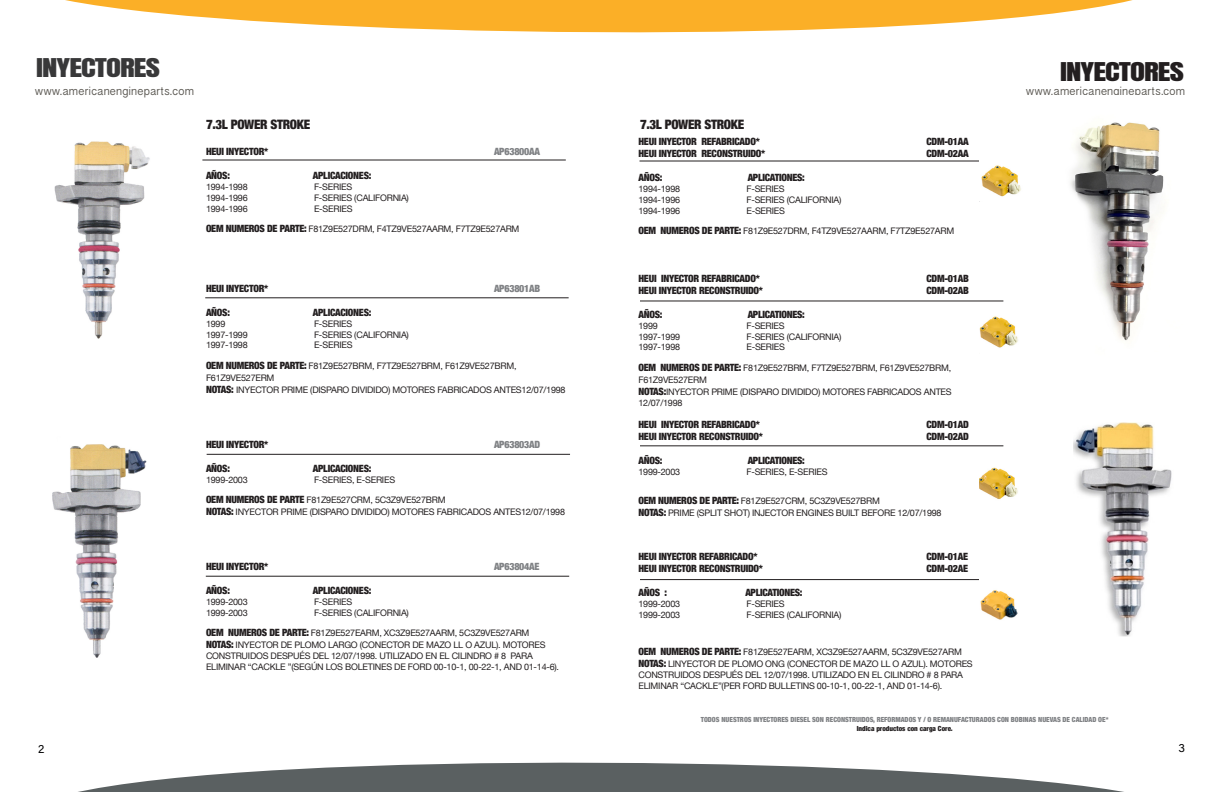
<style>
.page{position:relative;width:1224px;height:792px;background:#fff}
.page>*{position:absolute;margin:0;border:0;box-sizing:border-box;transform-origin:0 0}
.t1{font:22px "Anton";letter-spacing:-.03em;color:#383839;scale:1.4 1}
.t2{font:22px "Anton";letter-spacing:-.03em;color:#231f20;scale:1.4 1}
.t3{font:900 condensed 13px "Helvetica Neue";letter-spacing:-.025em;color:#231f20}
.t4{font:12px "Khmer Sangam MN";letter-spacing:.01em;color:#595650}
.t5{font:12px "Acumin Variable Concept";color:#000002}
.t6{font:900 condensed 10px "Helvetica Neue";letter-spacing:-.025em;color:#231f20}
.t7{font:900 condensed 10px "Helvetica Neue";letter-spacing:-.025em;color:#808285}
.t8{font:9px/10.8px "Helvetica Neue";letter-spacing:-.025em;color:#231f20}
.t9{font:900 condensed 7px "Helvetica Neue";color:#808285}
.t10{font:900 condensed 7px "Helvetica Neue";color:#231f20}
.s1{font-weight:900;font-stretch:condensed;font-size:10px}
</style>
<div class="page">
<svg style="left:65px;top:0;width:1068px;height:33px;fill:#fbaf27"></svg>
<svg style="left:78px;top:762px;width:1046px;height:30px;fill:#5a6061"></svg>
<hr style="left:640px;top:161px;width:363px;height:1px;background:#231f20">
<hr style="left:640px;top:300px;width:363px;height:1px;background:#231f20">
<hr style="left:640px;top:445px;width:363px;height:1px;background:#231f20">
<hr style="left:640px;top:579px;width:363px;height:1px;background:#231f20">
<img style="left:1070px;top:122px;width:94px;height:219px">
<img style="left:1073px;top:422px;width:99px;height:214px">
<img style="left:52px;top:444px;width:95px;height:214px">
<img style="left:979px;top:161px;width:42px;height:41px">
<img style="left:979px;top:316px;width:39px;height:32px">
<img style="left:979px;top:467px;width:39px;height:32px">
<img style="left:979px;top:579px;width:39px;height:41px">
<hr style="left:202px;top:160px;width:364px;height:1px;background:#231f20">
<hr style="left:205px;top:297px;width:364px;height:1px;background:#231f20">
<hr style="left:207px;top:454px;width:363px;height:1px;background:#231f20">
<hr style="left:206px;top:576px;width:363px;height:1px;background:#231f20">
<img style="left:54px;top:141px;width:96px;height:198px">
<h1 class="t1" style="left:36px;top:57px;width:90px">INYECTORES</h1>
<h1 class="t2" style="left:1060px;top:61px;width:90px">INYECTORES</h1>
<h3 class="t4" style="left:35px;top:84px;width:160px">www.americanengineparts.com</h3>
<h3 class="t4" style="left:1026px;top:84px;width:160px">www.americanengineparts.com</h3>
<p class="t3" style="left:206px;top:114px;width:106px">7.3L POWER STROKE</p>
<p class="t6" style="left:206px;top:143px;width:64px">HEUI INYECTOR*</p>
<p class="t7" style="left:494px;top:143px;width:48px">AP63800AA</p>
<p class="t6" style="left:206px;top:167px;width:26px">AÑOS:</p>
<p class="t6" style="left:313px;top:167px;width:60px">APLICACIONES:</p>
<p class="t8" style="left:206px;top:182px;width:43px">1994-1998</p>
<p class="t8" style="left:314px;top:182px;width:40px">F-SERIES</p>
<p class="t8" style="left:206px;top:193px;width:43px">1994-1996</p>
<p class="t8" style="left:314px;top:193px;width:96px">F-SERIES (CALIFORNIA)</p>
<p class="t8" style="left:206px;top:204px;width:43px">1994-1996</p>
<p class="t8" style="left:314px;top:204px;width:40px">E-SERIES</p>
<p class="t8" style="left:206px;top:224px;width:315px"><span class="s1">OEM NUMEROS DE PARTE:</span> F81Z9E527DRM, F4TZ9VE527AARM, F7TZ9E527ARM</p>
<p class="t6" style="left:206px;top:280px;width:64px">HEUI INYECTOR*</p>
<p class="t7" style="left:494px;top:280px;width:48px">AP63801AB</p>
<p class="t6" style="left:206px;top:304px;width:26px">AÑOS:</p>
<p class="t6" style="left:313px;top:304px;width:60px">APLICACIONES:</p>
<p class="t8" style="left:206px;top:319px;width:21px">1999</p>
<p class="t8" style="left:314px;top:319px;width:40px">F-SERIES</p>
<p class="t8" style="left:206px;top:330px;width:43px">1997-1999</p>
<p class="t8" style="left:314px;top:330px;width:96px">F-SERIES (CALIFORNIA)</p>
<p class="t8" style="left:206px;top:340px;width:43px">1997-1998</p>
<p class="t8" style="left:314px;top:340px;width:40px">E-SERIES</p>
<p class="t8" style="left:206px;top:360px;width:312px;line-height:12px"><span class="s1">OEM NUMEROS DE PARTE:</span> F81Z9E527BRM, F7TZ9E527BRM, F61Z9VE527BRM,<br>F61Z9VE527ERM</p>
<p class="t8" style="left:206px;top:385px;width:361px"><span class="s1">NOTAS:</span> INYECTOR PRIME (DISPARO DIVIDIDO) MOTORES FABRICADOS ANTES12/07/1998</p>
<p class="t6" style="left:206px;top:436px;width:64px">HEUI INYECTOR*</p>
<p class="t7" style="left:494px;top:436px;width:48px">AP63803AD</p>
<p class="t6" style="left:206px;top:460px;width:26px">AÑOS:</p>
<p class="t6" style="left:313px;top:460px;width:60px">APLICACIONES:</p>
<p class="t8" style="left:206px;top:475px;width:43px">1999-2003</p>
<p class="t8" style="left:314px;top:475px;width:83px">F-SERIES, E-SERIES</p>
<p class="t8" style="left:206px;top:495px;width:241px"><span class="s1">OEM NUMEROS DE PARTE</span> F81Z9E527CRM, 5C3Z9VE527BRM</p>
<p class="t8" style="left:206px;top:507px;width:361px"><span class="s1">NOTAS:</span> INYECTOR PRIME (DISPARO DIVIDIDO) MOTORES FABRICADOS ANTES12/07/1998</p>
<p class="t6" style="left:206px;top:559px;width:64px">HEUI INYECTOR*</p>
<p class="t7" style="left:494px;top:559px;width:47px">AP63804AE</p>
<p class="t6" style="left:206px;top:583px;width:26px">AÑOS:</p>
<p class="t6" style="left:313px;top:583px;width:60px">APLICACIONES:</p>
<p class="t8" style="left:206px;top:597px;width:43px">1999-2003</p>
<p class="t8" style="left:314px;top:597px;width:40px">F-SERIES</p>
<p class="t8" style="left:206px;top:608px;width:43px">1999-2003</p>
<p class="t8" style="left:314px;top:608px;width:96px">F-SERIES (CALIFORNIA)</p>
<p class="t8" style="left:206px;top:628px;width:325px"><span class="s1">OEM NUMEROS DE PARTE:</span> F81Z9E527EARM, XC3Z9E527AARM, 5C3Z9VE527ARM</p>
<p class="t8" style="left:206px;top:640px;width:355px"><span class="s1">NOTAS:</span> INYECTOR DE PLOMO LARGO (CONECTOR DE MAZO LL O AZUL). MOTORES<br>CONSTRUIDOS DESPUÉS DEL 12/07/1998. UTILIZADO EN EL CILINDRO # 8 PARA<br>ELIMINAR “CACKLE ”(SEGÚN LOS BOLETINES DE FORD 00-10-1, 00-22-1, AND 01-14-6).</p>
<p class="t3" style="left:640px;top:114px;width:106px">7.3L POWER STROKE</p>
<p class="t6" style="left:638px;top:133px;width:123px">HEUI INYECTOR REFABRICADO*</p>
<p class="t6" style="left:926px;top:133px;width:44px">CDM-01AA</p>
<p class="t6" style="left:638px;top:145px;width:128px">HEUI INYECTOR RECONSTRUIDO*</p>
<p class="t6" style="left:926px;top:145px;width:44px">CDM-02AA</p>
<p class="t6" style="left:638px;top:169px;width:26px">AÑOS:</p>
<p class="t6" style="left:748px;top:169px;width:59px">APLICATIONES:</p>
<p class="t8" style="left:638px;top:184px;width:43px">1994-1998</p>
<p class="t8" style="left:746px;top:184px;width:40px">F-SERIES</p>
<p class="t8" style="left:638px;top:195px;width:43px">1994-1996</p>
<p class="t8" style="left:746px;top:195px;width:96px">F-SERIES (CALIFORNIA)</p>
<p class="t8" style="left:638px;top:206px;width:43px">1994-1996</p>
<p class="t8" style="left:746px;top:206px;width:40px">E-SERIES</p>
<p class="t8" style="left:638px;top:226px;width:317px"><span class="s1">OEM NUMEROS DE PARTE:</span> F81Z9E527DRM, F4TZ9VE527AARM, F7TZ9E527ARM</p>
<p class="t6" style="left:638px;top:270px;width:123px">HEUI INYECTOR REFABRICADO*</p>
<p class="t6" style="left:926px;top:270px;width:44px">CDM-01AB</p>
<p class="t6" style="left:638px;top:282px;width:126px">HEUI INYECTOR RECONSTRUIDO*</p>
<p class="t6" style="left:926px;top:282px;width:44px">CDM-02AB</p>
<p class="t6" style="left:638px;top:306px;width:26px">AÑOS:</p>
<p class="t6" style="left:748px;top:306px;width:59px">APLICATIONES:</p>
<p class="t8" style="left:638px;top:321px;width:21px">1999</p>
<p class="t8" style="left:746px;top:321px;width:40px">F-SERIES</p>
<p class="t8" style="left:638px;top:332px;width:43px">1997-1999</p>
<p class="t8" style="left:746px;top:332px;width:96px">F-SERIES (CALIFORNIA)</p>
<p class="t8" style="left:638px;top:342px;width:43px">1997-1998</p>
<p class="t8" style="left:746px;top:342px;width:40px">E-SERIES</p>
<p class="t8" style="left:638px;top:362px;width:314px;line-height:12px"><span class="s1">OEM NUMEROS DE PARTE:</span> F81Z9E527BRM, F7TZ9E527BRM, F61Z9VE527BRM,<br>F61Z9VE527ERM</p>
<p class="t8" style="left:638px;top:387px;width:315px"><span class="s1">NOTAS:</span>INYECTOR PRIME (DISPARO DIVIDIDO) MOTORES FABRICADOS ANTES<br>12/07/1998</p>
<p class="t6" style="left:638px;top:417px;width:123px">HEUI INYECTOR REFABRICADO*</p>
<p class="t6" style="left:926px;top:417px;width:44px">CDM-01AD</p>
<p class="t6" style="left:638px;top:429px;width:126px">HEUI INYECTOR RECONSTRUIDO*</p>
<p class="t6" style="left:926px;top:429px;width:44px">CDM-02AD</p>
<p class="t6" style="left:638px;top:453px;width:26px">AÑOS:</p>
<p class="t6" style="left:748px;top:453px;width:59px">APLICATIONES:</p>
<p class="t8" style="left:638px;top:467px;width:43px">1999-2003</p>
<p class="t8" style="left:746px;top:467px;width:83px">F-SERIES, E-SERIES</p>
<p class="t8" style="left:638px;top:496px;width:243px"><span class="s1">OEM NUMEROS DE PARTE:</span> F81Z9E527CRM, 5C3Z9VE527BRM</p>
<p class="t8" style="left:638px;top:508px;width:305px"><span class="s1">NOTAS:</span> PRIME (SPLIT SHOT) INJECTOR ENGINES BUILT BEFORE 12/07/1998</p>
<p class="t6" style="left:638px;top:549px;width:120px">HEUI INYECTOR REFABRICADO*</p>
<p class="t6" style="left:926px;top:549px;width:43px">CDM-01AE</p>
<p class="t6" style="left:638px;top:561px;width:126px">HEUI INYECTOR RECONSTRUIDO*</p>
<p class="t6" style="left:926px;top:561px;width:43px">CDM-02AE</p>
<p class="t6" style="left:638px;top:585px;width:30px">AÑOS :</p>
<p class="t6" style="left:745px;top:585px;width:59px">APLICATIONES:</p>
<p class="t8" style="left:638px;top:599px;width:43px">1999-2003</p>
<p class="t8" style="left:746px;top:599px;width:40px">F-SERIES</p>
<p class="t8" style="left:638px;top:610px;width:43px">1999-2003</p>
<p class="t8" style="left:746px;top:610px;width:96px">F-SERIES (CALIFORNIA)</p>
<p class="t8" style="left:638px;top:647px;width:325px"><span class="s1">OEM NUMEROS DE PARTE:</span> F81Z9E527EARM, XC3Z9E527AARM, 5C3Z9VE527ARM</p>
<p class="t8" style="left:638px;top:659px;width:336px"><span class="s1">NOTAS:</span> LINYECTOR DE PLOMO ONG (CONECTOR DE MAZO LL O AZUL). MOTORES<br>CONSTRUIDOS DESPUÉS DEL 12/07/1998. UTILIZADO EN EL CILINDRO # 8 PARA<br>ELIMINAR “CACKLE”(PER FORD BULLETINS 00-10-1, 00-22-1, AND 01-14-6).</p>
<p class="t9" style="left:701px;top:714px;width:409px">TODOS NUESTROS INYECTORES DIESEL SON RECONSTRUIDOS, REFORMADOS Y / O REMANUFACTURADOS CON BOBINAS NUEVAS DE CALIDAD OE*</p>
<p class="t10" style="left:857px;top:722px;width:97px">Indica productos con carga Core.</p>
<h3 class="t5" style="left:38px;top:741px;width:8px">2</h3>
<h3 class="t5" style="left:1179px;top:740px;width:8px">3</h3>
</div>
